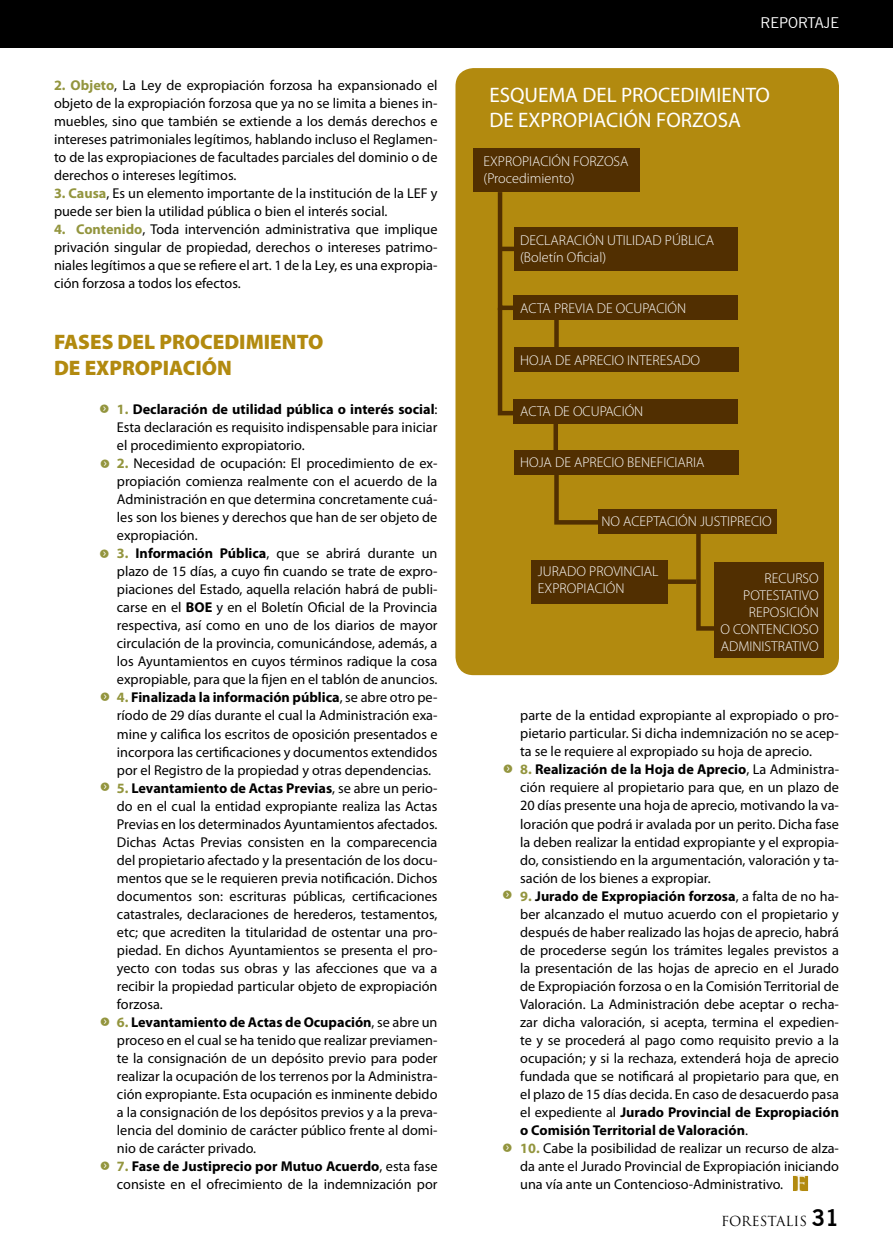
<style>
.page{position:relative;width:893px;height:1251px;background:#fff}
.page>*{position:absolute;margin:0;border:0;box-sizing:border-box;transform-origin:0 0}
.t1{font:21px/25.2px "Myriad Pro";color:#fff}
.t2{font:900 21px/25.2px "Myriad Pro";color:#b28a0f}
.t3{font:20.1px "Trajan Pro";color:#fff}
.t4{font:15px "News Gothic BT";color:#fff}
.t5{font:14.25px/18px "Myriad Pro";color:#000;text-align:justify}
.t6{font:300 14.25px/17.1px "Myriad Pro";color:#fff}
.t7{font:13.5px "Trajan Pro";color:#000}
.t8{font:10.5px "Button Bonus Circle Negative";color:#93953e}
.s1{font-weight:700;color:#93953e}
.s2{font-weight:700}
.s3{font-family:"News Gothic BT";font-weight:700;font-size:22.5px}
</style>
<div class="page">
<div style="left:455px;top:68px;width:384px;height:607px;background:#b28a0f;border-radius:18px"></div>
<svg style="left:497px;top:192px;width:32px;height:224px"></svg>
<div style="left:554px;top:316px;width:5px;height:35px;background:#512f01"></div>
<div style="left:553px;top:420px;width:5px;height:36px;background:#512f01"></div>
<svg style="left:552px;top:474px;width:57px;height:51px"></svg>
<svg style="left:694px;top:533px;width:41px;height:98px"></svg>
<div style="left:665px;top:579px;width:31px;height:5px;background:#512f01"></div>
<div style="left:514px;top:227px;width:224px;height:44px;background:#512f01"></div>
<div style="left:0;top:0;width:893px;height:48px;background:#000"></div>
<div style="left:473px;top:148px;width:166px;height:44px;background:#512f01"></div>
<div style="left:513px;top:295px;width:225px;height:25px;background:#512f01"></div>
<div style="left:514px;top:347px;width:225px;height:24px;background:#512f01"></div>
<div style="left:513px;top:399px;width:225px;height:24px;background:#512f01"></div>
<div style="left:514px;top:450px;width:225px;height:24px;background:#512f01"></div>
<div style="left:598px;top:509px;width:178px;height:24px;background:#512f01"></div>
<div style="left:532px;top:559px;width:136px;height:44px;background:#512f01"></div>
<div style="left:714px;top:562px;width:110px;height:96px;background:#512f01"></div>
<div style="left:793px;top:1175px;width:15px;height:15px;background:#b28a0f;border:2px solid #b28a0f"></div>
<p class="t5" style="left:54px;top:76px;width:385px"><span class="s1">2. Objeto</span>, La Ley de expropiación forzosa ha expansionado el objeto de la expropiación forzosa que ya no se limita a bienes in&shy;muebles, sino que también se extiende a los demás derechos e intereses patrimoniales legítimos, hablando incluso el Reglamen&shy;to de las expropiaciones de facultades parciales del dominio o de derechos o intereses legítimos.</p>
<p class="t5" style="left:54px;top:184px;width:385px"><span class="s1">3. Causa</span>, Es un elemento importante de la institución de la LEF y puede ser bien la utilidad pública o bien el interés social.</p>
<p class="t5" style="left:54px;top:220px;width:385px"><span class="s1">4. Contenido</span>, Toda intervención administrativa que implique privación singular de propiedad, derechos o intereses patrimo&shy;niales legítimos a que se refiere el art. 1 de la Ley, es una expropia&shy;ción forzosa a todos los efectos.</p>
<h1 class="t2" style="left:54px;top:330px;width:271px">FASES DEL PROCEDIMIENTO<br>DE EXPROPIACIÓN</h1>
<p class="t5" style="left:117px;top:400px;width:322px"><span class="s1">1.</span> <span class="s2">Declaración de utilidad pública o interés social</span>:<br>Esta declaración es requisito indispensable para iniciar el procedimiento expropiatorio.</p>
<p class="t5" style="left:117px;top:454px;width:322px"><span class="s1">2.</span> Necesidad de ocupación: El procedimiento de ex&shy;propiación comienza realmente con el acuerdo de la Administración en que determina concretamente cuá&shy;les son los bienes y derechos que han de ser objeto de expropiación.</p>
<p class="t5" style="left:117px;top:544px;width:322px"><span class="s1">3.</span> <span class="s2">Información Pública</span>, que se abrirá durante un plazo de 15 días, a cuyo fin cuando se trate de expro&shy;piaciones del Estado, aquella relación habrá de publi&shy;carse en el <span class="s2">BOE</span> y en el Boletín Oficial de la Provincia respectiva, así como en uno de los diarios de mayor circulación de la provincia, comunicándose, además, a los Ayuntamientos en cuyos términos radique la cosa expropiable, para que la fijen en el tablón de anuncios.</p>
<p class="t5" style="left:117px;top:688px;width:322px"><span class="s1">4.</span> <span class="s2">Finalizada la información pública</span>, se abre otro pe&shy;ríodo de 29 días durante el cual la Administración exa&shy;mine y califica los escritos de oposición presentados e incorpora las certificaciones y documentos extendidos por el Registro de la propiedad y otras dependencias.</p>
<p class="t5" style="left:117px;top:778px;width:322px"><span class="s1">5.</span> <span class="s2">Levantamiento de Actas Previas</span>, se abre un perio&shy;do en el cual la entidad expropiante realiza las Actas Previas en los determinados Ayuntamientos afectados.<br>Dichas Actas Previas consisten en la comparecencia del propietario afectado y la presentación de los docu&shy;mentos que se le requieren previa notificación. Dichos documentos son: escrituras públicas, certificaciones catastrales, declaraciones de herederos, testamentos, etc; que acrediten la titularidad de ostentar una pro&shy;piedad. En dichos Ayuntamientos se presenta el pro&shy;yecto con todas sus obras y las afecciones que va a recibir la propiedad particular objeto de expropiación forzosa.</p>
<p class="t5" style="left:117px;top:1012px;width:322px"><span class="s1">6.</span> <span class="s2">Levantamiento de Actas de Ocupación</span>, se abre un proceso en el cual se ha tenido que realizar previamen&shy;te la consignación de un depósito previo para poder realizar la ocupación de los terrenos por la Administra&shy;ción expropiante. Esta ocupación es inminente debido a la consignación de los depósitos previos y a la preva&shy;lencia del dominio de carácter público frente al domi&shy;nio de carácter privado.</p>
<p class="t5" style="left:117px;top:1156px;width:322px"><span class="s1">7.</span> <span class="s2">Fase de Justiprecio por Mutuo Acuerdo</span>, esta fase consiste en el ofrecimiento de la indemnización por</p>
<p class="t8" style="left:99px;top:404px;width:12px">f</p>
<p class="t8" style="left:100px;top:459px;width:12px">f</p>
<p class="t8" style="left:99px;top:549px;width:12px">f</p>
<p class="t8" style="left:100px;top:692px;width:12px">f</p>
<p class="t8" style="left:100px;top:782px;width:12px">f</p>
<p class="t8" style="left:100px;top:1017px;width:12px">f</p>
<p class="t8" style="left:100px;top:1160px;width:12px">f</p>
<p class="t4" style="left:761px;top:13px;width:80px">REPORTAJE</p>
<h1 class="t1" style="left:489px;top:82px;width:282px">ESQUEMA DEL PROCEDIMIENTO<br>DE EXPROPIACIÓN FORZOSA</h1>
<p class="t6" style="left:484px;top:152px;width:146px">EXPROPIACIÓN FORZOSA (Procedimiento)</p>
<p class="t6" style="left:520px;top:231px;width:195px">DECLARACIÓN UTILIDAD PÚBLICA (Boletín Oficial)</p>
<p class="t6" style="left:520px;top:300px;width:168px">ACTA PREVIA DE OCUPACIÓN</p>
<p class="t6" style="left:520px;top:351px;width:181px">HOJA DE APRECIO INTERESADO</p>
<p class="t6" style="left:520px;top:402px;width:125px">ACTA DE OCUPACIÓN</p>
<p class="t6" style="left:520px;top:454px;width:186px">HOJA DE APRECIO BENEFICIARIA</p>
<p class="t6" style="left:601px;top:513px;width:172px">NO ACEPTACIÓN JUSTIPRECIO</p>
<p class="t6" style="left:538px;top:563px;width:122px">JURADO PROVINCIAL<br>EXPROPIACIÓN</p>
<p class="t6" style="left:720px;top:569px;width:100px;text-align:right">RECURSO<br>POTESTATIVO<br>REPOSICIÓN<br>O CONTENCIOSO<br>ADMINISTRATIVO</p>
<p class="t5" style="left:520px;top:706px;width:320px">parte de la entidad expropiante al expropiado o pro&shy;pietario particular. Si dicha indemnización no se acep&shy;ta se le requiere al expropiado su hoja de aprecio.</p>
<p class="t5" style="left:520px;top:760px;width:320px"><span class="s1">8.</span> <span class="s2">Realización de la Hoja de Aprecio</span>, La Administra&shy;ción requiere al propietario para que, en un plazo de 20 días presente una hoja de aprecio, motivando la va&shy;loración que podrá ir avalada por un perito. Dicha fase la deben realizar la entidad expropiante y el expropia&shy;do, consistiendo en la argumentación, valoración y ta&shy;sación de los bienes a expropiar.</p>
<p class="t5" style="left:520px;top:886px;width:320px"><span class="s1">9.</span> <span class="s2">Jurado de Expropiación forzosa</span>, a falta de no ha&shy;ber alcanzado el mutuo acuerdo con el propietario y después de haber realizado las hojas de aprecio, habrá de procederse según los trámites legales previstos a la presentación de las hojas de aprecio en el Jurado de Expropiación forzosa o en la Comisión Territorial de Valoración. La Administración debe aceptar o recha&shy;zar dicha valoración, si acepta, termina el expedien&shy;te y se procederá al pago como requisito previo a la ocupación; y si la rechaza, extenderá hoja de aprecio fundada que se notificará al propietario para que, en el plazo de 15 días decida. En caso de desacuerdo pasa el expediente al <span class="s2">Jurado Provincial de Expropiación o Comisión Territorial de Valoración</span>.</p>
<p class="t5" style="left:520px;top:1138px;width:320px"><span class="s1">10.</span> Cabe la posibilidad de realizar un recurso de alza&shy;da ante el Jurado Provincial de Expropiación iniciando una vía ante un Contencioso-Administrativo.</p>
<p class="t8" style="left:503px;top:764px;width:12px">f</p>
<p class="t8" style="left:502px;top:890px;width:12px">f</p>
<p class="t8" style="left:502px;top:1142px;width:12px">f</p>
<h2 class="t3" style="left:794px;top:1170px;width:13px">F</h2>
<p class="t7" style="left:721px;top:1211px;width:119px">FORESTALIS <span class="s3">31</span></p>
</div>
